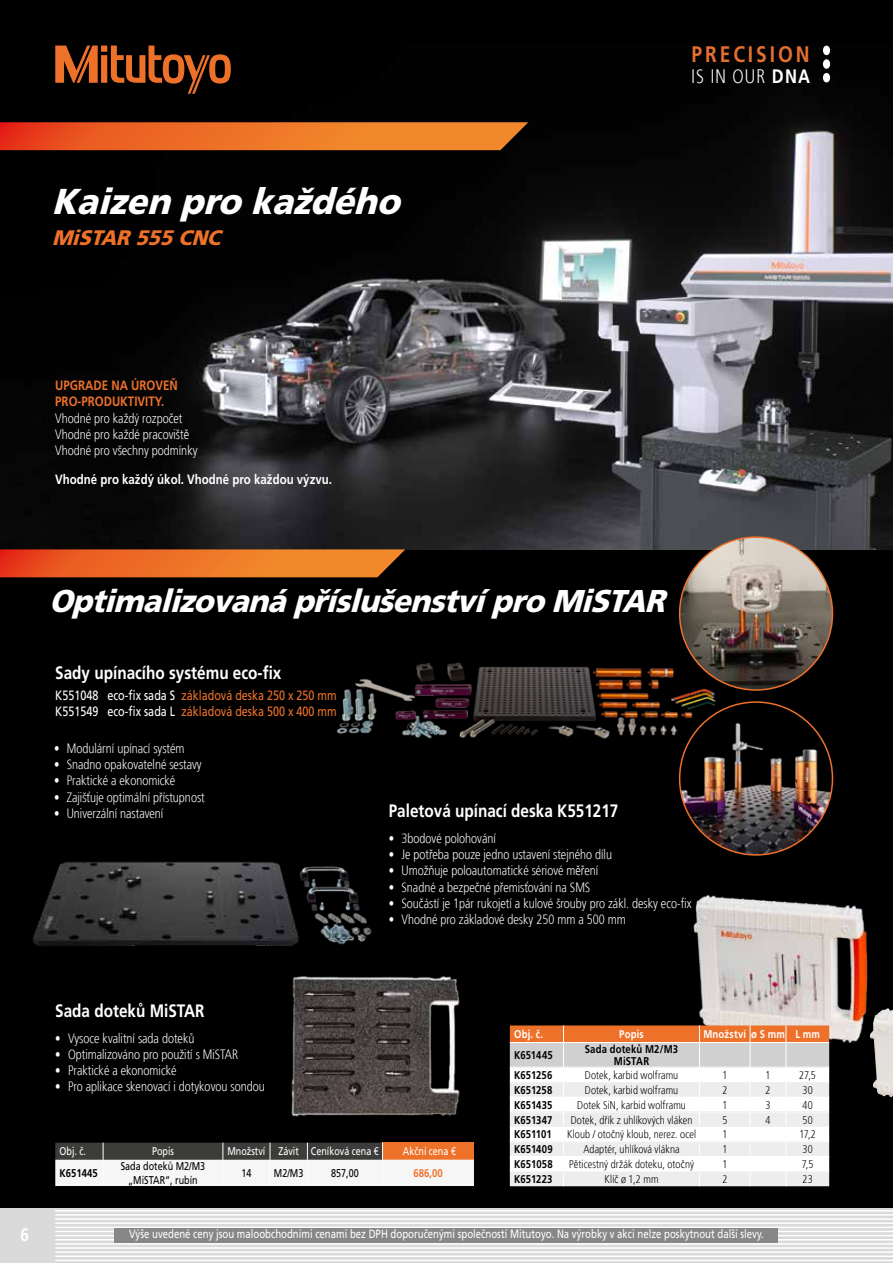
<style>
.page{position:relative;width:893px;height:1263px;background:#fff}
.page>*{position:absolute;margin:0;border:0;box-sizing:border-box;transform-origin:0 0}
.t1{font:italic 900 36px "Mitutoyo Frutiger";color:#fff}
.t2{font:italic 900 31.5px "Mitutoyo Frutiger";color:#fff}
.t3{font:700 22.5px "Mitutoyo Frutiger";letter-spacing:.13em;color:#e46f2e}
.t4{font:italic 900 21px "Mitutoyo Frutiger";color:#ee712a}
.t5{font:300 19.5px "Mitutoyo Frutiger";letter-spacing:.06em;color:#fff}
.t6{font:700 18px "Mitutoyo Frutiger";color:#fff}
.t7{font:300 13.5px/16px "Mitutoyo Frutiger";color:#fff}
.t8{font:13.5px/16.2px "Mitutoyo Frutiger";color:#ee712a}
.t9{font:700 13.5px "Mitutoyo Frutiger";color:#fff}
.t10{font:700 13.5px/16px "Mitutoyo Frutiger";color:#ee712a}
.t11{font:12px "Mitutoyo Frutiger";color:#fff}
.t12{font:300 11.25px "Mitutoyo Frutiger";letter-spacing:.01em;color:#000}
.t13{font:700 11.25px/12px "Mitutoyo Frutiger";letter-spacing:.01em;color:#000;text-align:center}
.t14{font:11.25px "Mitutoyo Frutiger";color:#fff}
.t15{font:11.25px/13.5px "Mitutoyo Frutiger";color:#000;text-align:center}
.t16{font:700 11.25px "Mitutoyo Frutiger";letter-spacing:.015em;color:#fff}
.t17{font:700 11.25px "Mitutoyo Frutiger";color:#ee712a}
.s1{font-weight:700}
.s2{color:#fff}
</style>
<div class="page">
<div style="left:0;top:1208px;width:55px;height:55px;background:#dadada"></div>
<div style="left:55px;top:1208px;width:838px;height:55px;background:#dadada"></div>
<hr style="left:55px;top:1210px;width:838px;height:1px;background:#fff">
<hr style="left:55px;top:1214px;width:838px;height:2px;background:#fff">
<hr style="left:55px;top:1218px;width:838px;height:2px;background:#fff">
<hr style="left:55px;top:1222px;width:838px;height:2px;background:#fff">
<hr style="left:55px;top:1226px;width:838px;height:2px;background:#fff">
<hr style="left:55px;top:1231px;width:838px;height:1px;background:#fff">
<hr style="left:55px;top:1235px;width:838px;height:1px;background:#fff">
<hr style="left:55px;top:1239px;width:838px;height:1px;background:#fff">
<hr style="left:55px;top:1243px;width:838px;height:1px;background:#fff">
<hr style="left:55px;top:1247px;width:838px;height:2px;background:#fff">
<hr style="left:55px;top:1251px;width:838px;height:2px;background:#fff">
<hr style="left:55px;top:1255px;width:838px;height:2px;background:#fff">
<hr style="left:55px;top:1260px;width:838px;height:1px;background:#fff">
<div style="left:0;top:0;width:893px;height:1208px;background:#000"></div>
<img style="left:0;top:45px;width:893px;height:504px">
<svg style="left:55px;top:46px;width:176px;height:48px"></svg>
<div style="left:823px;top:46px;width:7px;height:9px;background:#fff;border-radius:50%"></div>
<div style="left:823px;top:59px;width:7px;height:10px;background:#fff;border-radius:50%"></div>
<div style="left:823px;top:73px;width:7px;height:9px;background:#fff;border-radius:50%"></div>
<svg style="left:0;top:122px;width:528px;height:28px;background:#e56b24"></svg>
<img style="left:336px;top:658px;width:387px;height:85px">
<img style="left:33px;top:862px;width:339px;height:84px">
<img style="left:680px;top:537px;width:152px;height:153px;border-radius:76px">
<svg style="left:0;top:549px;width:405px;height:28px;background:#e26b24"></svg>
<img style="left:291px;top:976px;width:169px;height:141px">
<svg style="left:55px;top:1143px;width:419px;height:43px;background:#bdb3ac"></svg>
<img style="left:680px;top:702px;width:152px;height:153px;border-radius:76px">
<img style="left:693px;top:894px;width:175px;height:151px">
<svg style="left:510px;top:1025px;width:319px;height:161px;background:#efe2db"></svg>
<img style="left:870px;top:1008px;width:23px;height:89px">
<div style="left:115px;top:1228px;width:663px;height:14px;background:#878787"></div>
<h1 class="t1" style="left:52px;top:180px;width:360px">Kaizen pro každého</h1>
<h3 class="t4" style="left:52px;top:225px;width:176px">MiSTAR 555CNC</h3>
<h3 class="t3" style="left:692px;top:40px;width:119px">PRECISION</h3>
<h3 class="t5" style="left:692px;top:65px;width:120px">IS IN OUR <span class="s1">DNA</span></h3>
<p class="t10" style="left:55px;top:377px;width:124px">UPGRADE NA ÚROVEŇ<br>PRO-PRODUKTIVITY.</p>
<p class="t7" style="left:55px;top:410px;width:144px">Vhodné pro každý rozpočet<br>Vhodné pro každé pracoviště<br>Vhodné pro všechny podmínky</p>
<p class="t9" style="left:55px;top:472px;width:278px">Vhodné pro každý úkol. Vhodné pro každou výzvu.</p>
<h2 class="t2" style="left:49px;top:582px;width:627px">OptimalizovanápříslušenstvíproMiSTAR</h2>
<h3 class="t6" style="left:55px;top:662px;width:228px">Sady upínacího systému eco-fix</h3>
<p class="t8" style="left:55px;top:687px;width:283px"><span class="s2">K551048 eco-fix sada S</span> základová deska 250 x 250 mm<br><span class="s2">K551549 eco-fix sada L</span> základová deska 500 x 400 mm</p>
<p class="t7" style="left:54px;top:740px;width:132px">• Modulární upínací systém</p>
<p class="t7" style="left:54px;top:757px;width:149px">• Snadno opakovatelné sestavy</p>
<p class="t7" style="left:54px;top:773px;width:123px">• Praktické a ekonomické</p>
<p class="t7" style="left:54px;top:789px;width:152px">• Zajišťuje optimální přístupnost</p>
<p class="t7" style="left:54px;top:805px;width:111px">• Univerzální nastavení</p>
<h3 class="t6" style="left:389px;top:800px;width:231px">Paletová upínací deska K551217</h3>
<p class="t7" style="left:389px;top:830px;width:109px">• 3bodové polohování</p>
<p class="t7" style="left:389px;top:846px;width:225px">• Je potřeba pouze jedno ustavení stejného dílu</p>
<p class="t7" style="left:389px;top:863px;width:211px">• Umožňuje poloautomatické sériové měření</p>
<p class="t7" style="left:389px;top:879px;width:203px">• Snadné a bezpečné přemisťování na SMS</p>
<p class="t7" style="left:389px;top:895px;width:304px">• Součástí je 1pár rukojetí a kulové šrouby pro zákl. desky eco-fix</p>
<p class="t7" style="left:389px;top:911px;width:238px">• Vhodné pro základové desky 250 mm a 500 mm</p>
<h3 class="t6" style="left:21px;top:1224px;width:10px">6</h3>
<h3 class="t6" style="left:55px;top:1000px;width:151px">Sada doteků MiSTAR</h3>
<p class="t7" style="left:55px;top:1030px;width:141px">• Vysoce kvalitní sada doteků</p>
<p class="t7" style="left:55px;top:1046px;width:184px">• Optimalizováno pro použití s MiSTAR</p>
<p class="t7" style="left:55px;top:1062px;width:123px">• Praktické a ekonomické</p>
<p class="t7" style="left:55px;top:1079px;width:211px">• Pro aplikace skenovací i dotykovou sondou</p>
<p class="t14" style="left:60px;top:1145px;width:28px">Obj. č.</p>
<p class="t14" style="left:152px;top:1145px;width:24px">Popis</p>
<p class="t14" style="left:227px;top:1145px;width:153px">Množství Závit Ceníková cena €</p>
<p class="t14" style="left:403px;top:1145px;width:55px">Akční cena €</p>
<p class="t13" style="left:60px;top:1167px;width:40px">K651445</p>
<p class="t15" style="left:121px;top:1160px;width:86px">Sada doteků M2/M3 „MiSTAR“, rubín</p>
<p class="t15" style="left:241px;top:1166px;width:12px">14</p>
<p class="t15" style="left:274px;top:1166px;width:31px">M2/M3</p>
<p class="t15" style="left:331px;top:1166px;width:29px">857,00</p>
<p class="t17" style="left:414px;top:1166px;width:31px">686,00</p>
<p class="t16" style="left:514px;top:1027px;width:31px">Obj. č.</p>
<p class="t16" style="left:619px;top:1027px;width:26px">Popis</p>
<p class="t16" style="left:703px;top:1027px;width:118px">Množství ø S mm L mm</p>
<p class="t13" style="left:514px;top:1049px;width:40px">K651445</p>
<p class="t13" style="left:585px;top:1043px;width:95px">Sada doteků M2/M3<br>MiSTAR</p>
<p class="t13" style="left:514px;top:1069px;width:40px">K651256</p>
<p class="t12" style="left:585px;top:1068px;width:95px">Dotek, karbid wolframu</p>
<p class="t12" style="left:722px;top:1068px;width:7px">1</p>
<p class="t12" style="left:765px;top:1068px;width:7px">1</p>
<p class="t12" style="left:799px;top:1068px;width:18px">27,5</p>
<p class="t13" style="left:514px;top:1084px;width:40px">K651258</p>
<p class="t12" style="left:585px;top:1083px;width:95px">Dotek, karbid wolframu</p>
<p class="t12" style="left:722px;top:1083px;width:7px">2</p>
<p class="t12" style="left:765px;top:1083px;width:7px">2</p>
<p class="t12" style="left:802px;top:1083px;width:12px">30</p>
<p class="t13" style="left:514px;top:1099px;width:40px">K651435</p>
<p class="t12" style="left:577px;top:1098px;width:110px">Dotek SiN, karbid wolframu</p>
<p class="t12" style="left:722px;top:1098px;width:7px">1</p>
<p class="t12" style="left:765px;top:1098px;width:7px">3</p>
<p class="t12" style="left:802px;top:1098px;width:12px">40</p>
<p class="t13" style="left:514px;top:1113px;width:40px">K651347</p>
<p class="t12" style="left:571px;top:1113px;width:123px">Dotek, dřík z uhlíkových vláken</p>
<p class="t12" style="left:722px;top:1113px;width:7px">5</p>
<p class="t12" style="left:765px;top:1113px;width:7px">4</p>
<p class="t12" style="left:802px;top:1113px;width:12px">50</p>
<p class="t13" style="left:514px;top:1128px;width:39px">K651101</p>
<p class="t12" style="left:567px;top:1128px;width:130px">Kloub / otočný kloub, nerez. ocel</p>
<p class="t12" style="left:722px;top:1128px;width:7px">1</p>
<p class="t12" style="left:799px;top:1128px;width:18px">17,2</p>
<p class="t13" style="left:514px;top:1143px;width:40px">K651409</p>
<p class="t12" style="left:583px;top:1143px;width:98px">Adaptér, uhlíková vlákna</p>
<p class="t12" style="left:722px;top:1143px;width:7px">1</p>
<p class="t12" style="left:802px;top:1143px;width:12px">30</p>
<p class="t13" style="left:514px;top:1158px;width:40px">K651058</p>
<p class="t12" style="left:569px;top:1158px;width:126px">Pěticestný držák doteku, otočný</p>
<p class="t12" style="left:722px;top:1158px;width:7px">1</p>
<p class="t12" style="left:802px;top:1158px;width:13px">7,5</p>
<p class="t13" style="left:514px;top:1173px;width:40px">K651223</p>
<p class="t12" style="left:605px;top:1173px;width:55px">Klíč ø 1,2 mm</p>
<p class="t12" style="left:722px;top:1173px;width:7px">2</p>
<p class="t12" style="left:802px;top:1173px;width:12px">23</p>
<p class="t11" style="left:129px;top:1227px;width:636px">Výše uvedené ceny jsou maloobchodními cenami bez DPH doporučenými společností Mitutoyo. Na výrobky v akci nelze poskytnout další slevy.</p>
</div>
